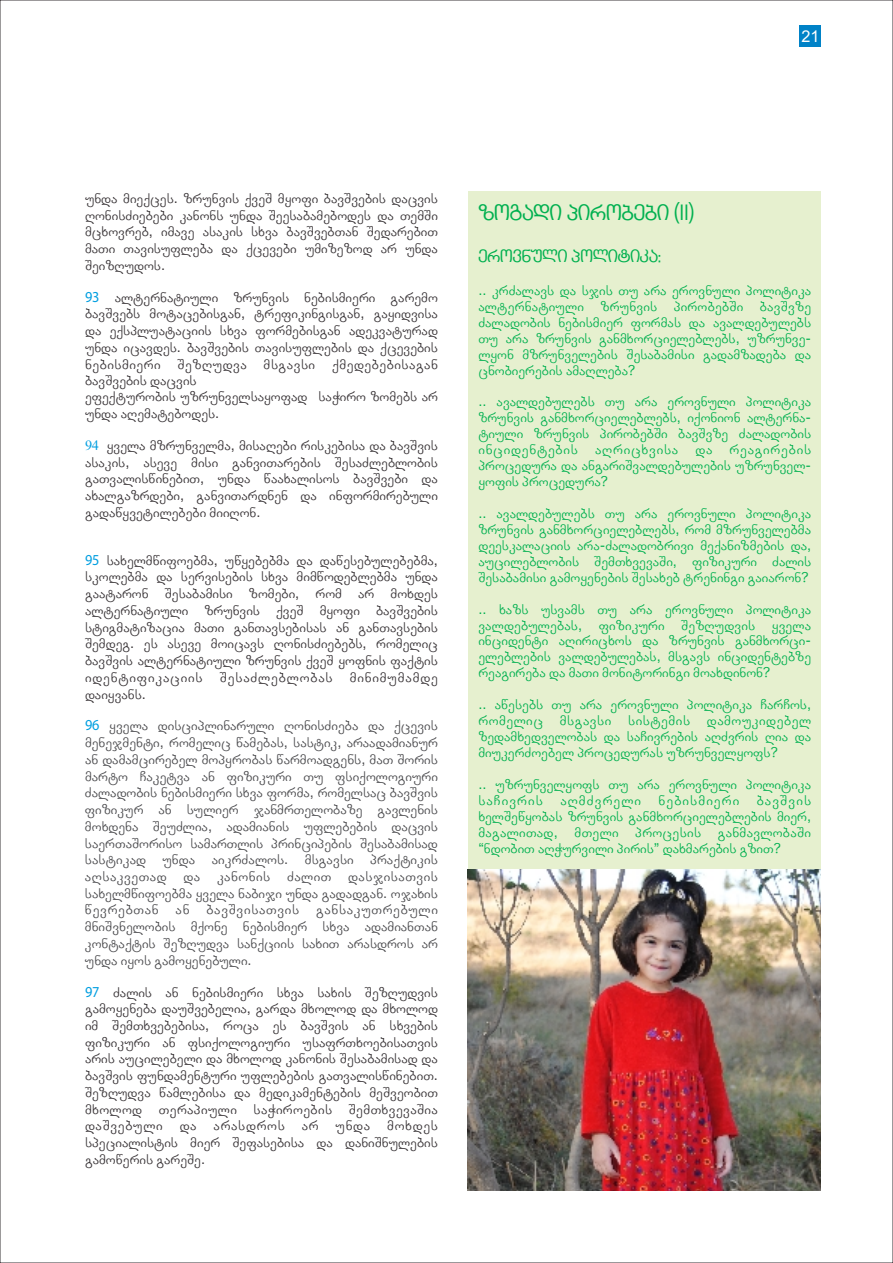
<style>
.page{position:relative;width:893px;height:1263px;background:#fff}
.page>*{position:absolute;margin:0;border:0;box-sizing:border-box;transform-origin:0 0}
.t1{font:22.5px "A Kolkhety M";color:#00b04f}
.t2{font:18px "A Kolkhety M";color:#00b04f}
.t3{font:16.2px "Arial";color:#fff}
.t4{font:14.25px/16.8px "A Kolkhety N";color:#383336;text-align:justify}
.t5{font:14.25px/15.9px "A Kolkhety N";color:#00b04f;text-align:justify}
.t6{font:14.25px/16.8px "A Kolkhety N";color:#4a4a4d;text-align:justify}
.t7{font:14.25px "A Kolkhety N";color:#009ee0}
.t8{font:14.25px "Acad Nusx";color:#009ee0}
</style>
<div class="page">
<div style="left:468px;top:191px;width:353px;height:1000px;background:#e6f0cf"></div>
<div style="left:799px;top:26px;width:22px;height:21px;background:#0082c7"></div>
<img style="left:468px;top:870px;width:353px;height:321px">
<p class="t3" style="left:801px;top:30px;width:20px">21</p>
<p class="t4" style="left:85px;top:192px;width:354px">UNDA MIEQCES. ZRUNVIS QVES MYOFI BAVSVEBIS DACVIS RONISZIEBEBI KANONS UNDA SEESABAMEBODES DA TEMSI MCXOVREB, IMAVE ASAKIS SXVA BAVSVEBTAN SEDAREBIT MATI TAVISUFLEBA DA QCEVEBI UMIZEZOD AR UNDA SEIZRUDOS.</p>
<p class="t4" style="left:85px;top:291px;width:354px;text-align:left;text-indent:30px">ALTERNATIULI ZRUNVIS NEBISMIERI GAREMO BAVSVEBS MOTACEBISGAN, TREFIKINGISGAN, GAYIDVISA DA EQSPLUATACIIS SXVA FORMEBISGAN ADEKVATURAD UNDA ICAVDES. BAVSVEBIS TAVISUFLEBIS DA QCEVEBIS NEBISMIERI SEZRUDVA MSGAVSI QMEDEBEBISAGAN BAVSVEBIS DACVIS<br>EFEQTUROBIS UZRUNVELSAYOFAD SAWIRO ZOMEBS AR UNDA AREMATEBODES.</p>
<p class="t7" style="left:85px;top:292px;width:16px">93</p>
<p class="t4" style="left:85px;top:439px;width:354px;text-indent:22px">YVELA MZRUNVELMA, MISAREBI RISKEBISA DA BAVSVIS ASAKIS, ASEVE MISI GANVITAREBIS SESAZLEBLOBIS GATVALISWINEBIT, UNDA WAAXALISOS BAVSVEBI DA AXALGAZRDEBI, GANVITARDNEN DA INFORMIREBULI GADAWYVETILEBEBI MIIRON.</p>
<p class="t8" style="left:85px;top:440px;width:15px">94</p>
<p class="t7" style="left:85px;top:555px;width:16px">95</p>
<p class="t4" style="left:85px;top:553px;width:354px;text-indent:22px">SAXELMWIFOEBMA, UWYEBEBMA DA DAWESEBULEBEBMA, SKOLEBMA DA SERVISEBIS SXVA MIMWODEBLEBMA UNDA GAATARON SESABAMISI ZOMEBI, ROM AR MOXDES ALTERNATIULI ZRUNVIS QVES MYOFI BAVSVEBIS STIGMATIZACIA MATI GANTAVSEBISAS AN GANTAVSEBIS SEMDEG. ES ASEVE MOICAVS RONISZIEBEBS, ROMELIC BAVSVIS ALTERNATIULI ZRUNVIS QVES YOFNIS FAQTIS IDENTIFIKACIIS SESAZLEBLOBAS MINIMUMAMDE DAIYVANS.</p>
<p class="t7" style="left:85px;top:721px;width:16px">96</p>
<p class="t6" style="left:85px;top:719px;width:354px;text-indent:24px">YVELA DISCIPLINARULI RONISZIEBA DA QCEVIS MENEJMENTI, ROMELIC WAMEBAS, SASTIK, ARAADAMIANUR AN DAMAMCIREBEL MOPYROBAS WARMOADGENS, MAT SORIS MARTO CAKETVA AN FIZIKURI TU FSIQOLOGIURI ZALADOBIS NEBISMIERI SXVA FORMA, ROMELSAC BAVSVIS FIZIKUR AN SULIER JANMRTELOBAZE GAVLENIS MOXDENA SEUZLIA, ADAMIANIS UFLEBEBIS DACVIS SAERTASORISO SAMARTLIS PRINCIPEBIS SESABAMISAD SASTIKAD UNDA AIKRZALOS. MSGAVSI PRAQTIKIS ARSAKVETAD DA KANONIS ZALIT DASJISATVIS SAXELMWIFOEBMA YVELA NABIJI UNDA GADADGAN. OJAXIS WEVREBTAN AN BAVSVISATVIS GANSAKUTREBULI MNISVNELOBIS MQONE NEBISMIER SXVA ADAMIANTAN KONTAQTIS SEZRUDVA SANQCIIS SAXIT ARASDROS AR UNDA IYOS GAMOYENEBULI.</p>
<p class="t7" style="left:85px;top:987px;width:16px">97</p>
<p class="t4" style="left:85px;top:985px;width:354px;text-indent:28px">ZALIS AN NEBISMIERI SXVA SAXIS SEZRUDVIS GAMOYENEBA DAUSVEBELIA, GARDA MXOLOD DA MXOLOD IM SEMTXVEBEBISA, ROCA ES BAVSVIS AN SXVEBIS FIZIKURI AN FSIQOLOGIURI USAFRTXOEBISATVIS ARIS AUCILEBELI DA MXOLOD KANONIS SESABAMISAD DA BAVSVIS FUNDAMENTURI UFLEBEBIS GATVALISWINEBIT.<br>SEZRUDVA WAMLEBISA DA MEDIKAMENTEBIS MESVEOBIT MXOLOD TERAPIULI SAWIROEBIS SEMTXVEVASIA DASVEBULI DA ARASDROS AR UNDA MOXDES SPECIALISTIS MIER SEFASEBISA DA DANISNULEBIS GAMOWERIS GARESE.</p>
<h1 class="t1" style="left:478px;top:199px;width:217px">ZOGADI PIROBEBI (II)</h1>
<p class="t2" style="left:478px;top:245px;width:184px">EROVNULI POLITIKA:</p>
<p class="t5" style="left:478px;top:284px;width:334px">.. KRZALAVS DA SJIS TU ARA EROVNULI POLITIKA ALTERNATIULI ZRUNVIS PIROBEBSI BAVSVZE ZALADOBIS NEBISMIER FORMAS DA AVALDEBULEBS TU ARA ZRUNVIS GANMXORCIELEBLEBS, UZRUNVE-LYON MZRUNVELEBIS SESABAMISI GADAMZADEBA DA CNOBIEREBIS AMARLEBA?</p>
<p class="t5" style="left:478px;top:396px;width:334px">.. AVALDEBULEBS TU ARA EROVNULI POLITIKA ZRUNVIS GANMXORCIELEBLEBS, IQONION ALTERNA-TIULI ZRUNVIS PIROBEBSI BAVSVZE ZALADOBIS INCIDENTEBIS ARRICXVISA DA REAGIREBIS PROCEDURA DA ANGARISVALDEBULEBIS UZRUNVEL-YOFIS PROCEDURA?</p>
<p class="t5" style="left:478px;top:507px;width:334px">.. AVALDEBULEBS TU ARA EROVNULI POLITIKA ZRUNVIS GANMXORCIELEBLEBS, ROM MZRUNVELEBMA DEESKALACIIS ARA-ZALADOBRIVI MEQANIZMEBIS DA, AUCILEBLOBIS SEMTXVEVASI, FIZIKURI ZALIS SESABAMISI GAMOYENEBIS SESAXEB TRENINGI GAIARON?</p>
<p class="t5" style="left:478px;top:603px;width:334px">.. XAZS USVAMS TU ARA EROVNULI POLITIKA VALDEBULEBAS, FIZIKURI SEZRUDVIS YVELA INCIDENTI ARIRICXOS DA ZRUNVIS GANMXORCI-ELEBLEBIS VALDEBULEBAS, MSGAVS INCIDENTEBZE REAGIREBA DA MATI MONITORINGI MOAXDINON?</p>
<p class="t5" style="left:478px;top:698px;width:334px">.. AWESEBS TU ARA EROVNULI POLITIKA CARCOS, ROMELIC MSGAVSI SISTEMIS DAMOUKIDEBEL ZEDAMXEDVELOBAS DA SACIVREBIS ARZVRIS RIA DA MIUKERZOEBEL PROCEDURAS UZRUNVELYOFS?</p>
<p class="t5" style="left:478px;top:778px;width:334px">.. UZRUNVELYOFS TU ARA EROVNULI POLITIKA SACIVRIS ARMZVRELI NEBISMIERI BAVSVIS XELSEWYOBAS ZRUNVIS GANMXORCIELEBLEBIS MIER, MAGALITAD, MTELI PROCESIS GANMAVLOBASI “NDOBIT ARWURVILI PIRIS” DAXMAREBIS GZIT?</p>
</div>
